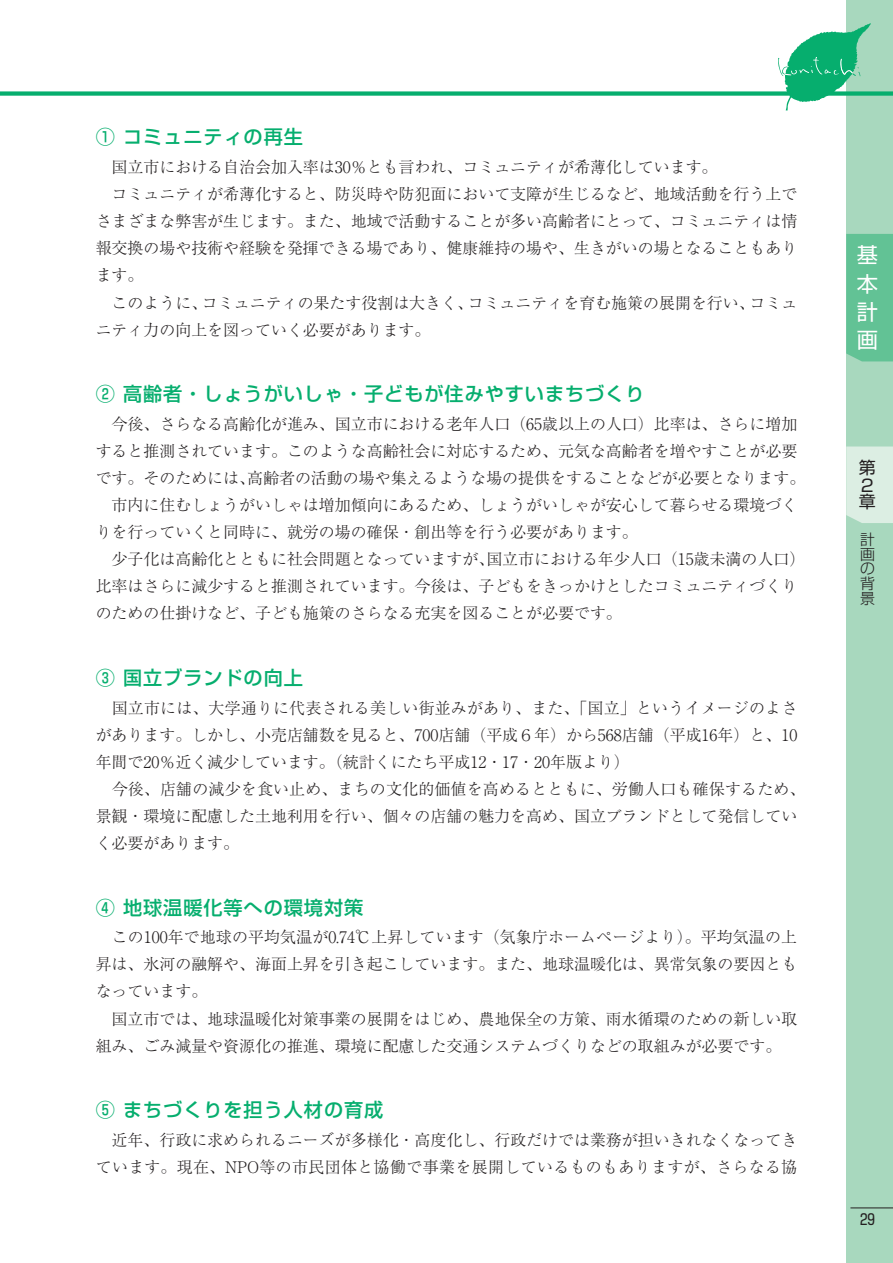
<style>
.page{position:relative;width:893px;height:1263px;background:#fff}
.page>*{position:absolute;margin:0;border:0;box-sizing:border-box;transform-origin:0 0}
.t1{font:21.3px/28.3px "Shin Go Pro";color:#fff;text-align:justify}
.t2{font:500 19.2px "Shin Go Pro";letter-spacing:.05em;color:#06ae6e}
.t3{font:16.95px/17px "Shin Go Pro";color:#231f20}
.t4{font:300 15.9px/27.2px "Ryumin Pro";color:#231f20}
.t5{font:300 14.85px/14.9px "Shin Go Pro";color:#231f20;text-align:justify}
.t6{font:14.85px "Shin Go Pro";color:#231f20}
</style>
<div class="page">
<div style="left:846px;top:0;width:47px;height:1263px;background:#a8d8be"></div>
<div style="left:0;top:91px;width:893px;height:5px;background:#06ae6e"></div>
<div style="left:846px;top:234px;width:47px;height:127px;background:#62c295"></div>
<hr style="left:850px;top:1208px;width:43px;height:1px;background:#231f20">
<svg style="left:778px;top:23px;width:93px;height:88px"></svg>
<div style="left:846px;top:446px;width:47px;height:77px;background:#dceee3"></div>
<div style="left:859px;top:459px;width:17px;height:51px;background:#dceee3"></div>
<p class="t2" style="left:96px;top:121px;width:209px">① コミュニティの再生</p>
<p class="t4" style="left:96px;top:152px;width:703px">　国立市における自治会加入率は30％とも言われ、コミュニティが希薄化しています。<br>　コミュニティが希薄化すると、防災時や防犯面において支障が生じるなど、地域活動を行う上でさまざまな弊害が生じます。また、地域で活動することが多い高齢者にとって、コミュニティは情報交換の場や技術や経験を発揮できる場であり、健康維持の場や、生きがいの場となることもあります。<br>　このように、コミュニティの果たす役割は大きく、コミュニティを育む施策の展開を行い、コミュニティ力の向上を図っていく必要があります。</p>
<p class="t2" style="left:96px;top:378px;width:550px">② 高齢者・しょうがいしゃ・子どもが住みやすいまちづくり</p>
<p class="t4" style="left:96px;top:409px;width:711px">　今後、さらなる高齢化が進み、国立市における老年人口（65歳以上の人口）比率は、さらに増加すると推測されています。このような高齢社会に対応するため、元気な高齢者を増やすことが必要です。そのためには、高齢者の活動の場や集えるような場の提供をすることなどが必要となります。　市内に住むしょうがいしゃは増加傾向にあるため、しょうがいしゃが安心して暮らせる環境づくりを行っていくと同時に、就労の場の確保・創出等を行う必要があります。<br>　少子化は高齢化とともに社会問題となっていますが、国立市における年少人口（15歳未満の人口）比率はさらに減少すると推測されています。今後は、子どもをきっかけとしたコミュニティづくりのための仕掛けなど、子ども施策のさらなる充実を図ることが必要です。</p>
<p class="t2" style="left:96px;top:662px;width:209px">③ 国立ブランドの向上</p>
<p class="t4" style="left:96px;top:693px;width:711px">　国立市には、大学通りに代表される美しい街並みがあり、また、「国立」というイメージのよさがあります。しかし、小売店舗数を見ると、700店舗（平成６年）から568店舗（平成16年）と、10年間で20％近く減少しています。（統計くにたち平成12・17・20年版より）<br>　今後、店舗の減少を食い止め、まちの文化的価値を高めるとともに、労働人口も確保するため、景観・環境に配慮した土地利用を行い、個々の店舗の魅力を高め、国立ブランドとして発信していく必要があります。</p>
<p class="t2" style="left:96px;top:891px;width:269px">④ 地球温暖化等への環境対策</p>
<p class="t4" style="left:96px;top:922px;width:703px">　この100年で地球の平均気温が0.74℃上昇しています（気象庁ホームページより）。平均気温の上昇は、氷河の融解や、海面上昇を引き起こしています。また、地球温暖化は、異常気象の要因ともなっています。<br>　国立市では、地球温暖化対策事業の展開をはじめ、農地保全の方策、雨水循環のための新しい取組み、ごみ減量や資源化の推進、環境に配慮した交通システムづくりなどの取組みが必要です。</p>
<p class="t2" style="left:96px;top:1094px;width:289px">⑤ まちづくりを担う人材の育成</p>
<p class="t4" style="left:96px;top:1125px;width:703px">　近年、行政に求められるニーズが多様化・高度化し、行政だけでは業務が担いきれなくなってきています。現在、NPO等の市民団体と協働で事業を展開しているものもありますが、さらなる協</p>
<h1 class="t1" style="left:857px;top:238px;width:22px">基本計画</h1>
<p class="t3" style="left:859px;top:457px;width:18px">第<br>２章</p>
<p class="t5" style="left:860px;top:530px;width:16px">計画の背景</p>
<p class="t6" style="left:860px;top:1207px;width:16px">29</p>
</div>
